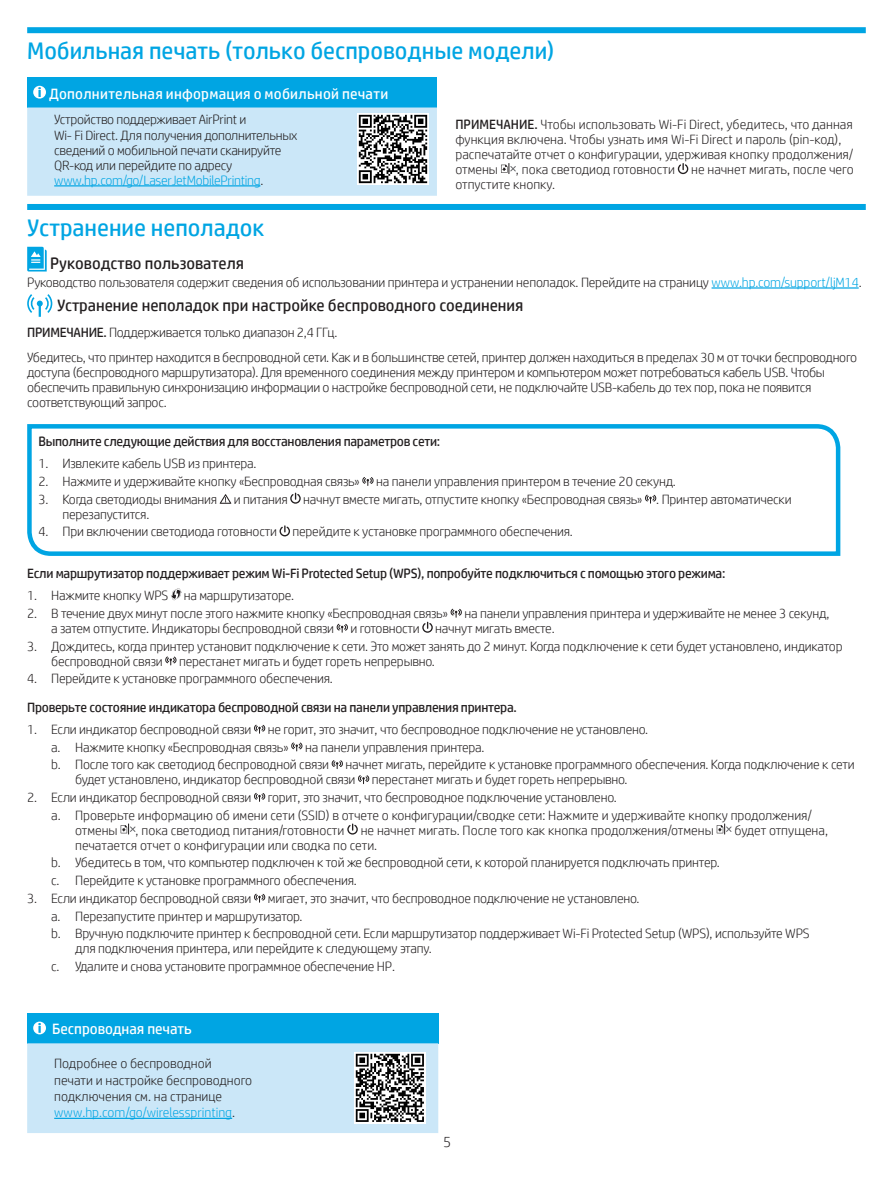
<style>
.page{position:relative;width:893px;height:1189px;background:#fff}
.page>*{position:absolute;margin:0;border:0;box-sizing:border-box;transform-origin:0 0}
.t1{font:24px "HP Simplified";color:#00a5e3}
.t2{font:16.5px "HP Simplified";color:#231f20}
.t3{font:15px "HP Simplified";letter-spacing:.015em;color:#fff}
.t4{font:300 15px "HP Simplified";color:#231f20}
.t5{font:300 13.5px/15px "HP Simplified";letter-spacing:-.015em;color:#231f20}
.t6{font:13.5px "HP Simplified";letter-spacing:-.02em;color:#231f20}
.s1{color:#00a5e3}
.s2{font-weight:400}
</style>
<div class="page">
<hr style="left:711px;top:287px;width:147px;height:1px;background:#00a5e3">
<svg style="left:27px;top:247px;width:20px;height:24px"></svg>
<svg style="left:27px;top:294px;width:25px;height:23px"></svg>
<svg style="left:171px;top:588px;width:10px;height:12px"></svg>
<svg style="left:450px;top:608px;width:12px;height:9px"></svg>
<svg style="left:336px;top:623px;width:12px;height:9px"></svg>
<svg style="left:422px;top:621px;width:11px;height:11px"></svg>
<svg style="left:165px;top:656px;width:11px;height:9px"></svg>
<svg style="left:254px;top:724px;width:11px;height:9px"></svg>
<svg style="left:291px;top:742px;width:11px;height:9px"></svg>
<svg style="left:331px;top:760px;width:12px;height:9px"></svg>
<svg style="left:358px;top:775px;width:11px;height:9px"></svg>
<svg style="left:254px;top:792px;width:11px;height:9px"></svg>
<svg style="left:121px;top:823px;width:14px;height:11px"></svg>
<svg style="left:347px;top:823px;width:11px;height:11px"></svg>
<svg style="left:716px;top:823px;width:15px;height:11px"></svg>
<svg style="left:254px;top:893px;width:11px;height:9px"></svg>
<div style="left:27px;top:1012px;width:411px;height:31px;background:#00a5e3"></div>
<div style="left:27px;top:1043px;width:411px;height:89px;background:#cbe7f8"></div>
<svg style="left:33px;top:1021px;width:13px;height:13px"></svg>
<hr style="left:54px;top:1117px;width:178px;height:1px;background:#00a5e3">
<img style="left:354px;top:1052px;width:71px;height:71px">
<svg style="left:27px;top:424px;width:814px;height:132px"></svg>
<div style="left:27px;top:204px;width:838px;height:6px;background:#00a5e3"></div>
<div style="left:27px;top:27px;width:838px;height:6px;background:#00a5e3"></div>
<svg style="left:501px;top:163px;width:15px;height:11px"></svg>
<svg style="left:677px;top:163px;width:11px;height:11px"></svg>
<div style="left:27px;top:77px;width:410px;height:30px;background:#00a5e3"></div>
<div style="left:27px;top:107px;width:410px;height:89px;background:#cbe7f8"></div>
<svg style="left:33px;top:86px;width:13px;height:13px"></svg>
<hr style="left:54px;top:185px;width:206px;height:1px;background:#00a5e3">
<img style="left:357px;top:113px;width:71px;height:71px">
<h1 class="t1" style="left:27px;top:35px;width:528px">Мобильная печать (только беспроводные модели)</h1>
<p class="t3" style="left:49px;top:84px;width:341px">Дополнительная информация о мобильной печати</p>
<p class="t5" style="left:54px;top:112px;width:245px">Устройство поддерживает AirPrint и<br>Wi- Fi Direct. Для получения дополнительных сведений о мобильной печати сканируйте QR-код или перейдите по адресу <span class="s1">www.hp.com/go/LaserJetMobilePrinting</span>.</p>
<p class="t5" style="left:455px;top:117px;width:399px"><span class="s2">ПРИМЕЧАНИЕ.</span> Чтобы использовать Wi-Fi Direct, убедитесь, что данная функция включена. Чтобы узнать имя Wi-Fi Direct и пароль (pin-код), распечатайте отчет о конфигурации, удерживая кнопку продолжения/ отмены</p>
<p class="t5" style="left:455px;top:162px;width:399px;text-indent:60px">, пока светодиод готовности не начнет мигать, после чего отпустите кнопку.</p>
<h1 class="t1" style="left:27px;top:212px;width:239px">Устранение неполадок</h1>
<p class="t2" style="left:50px;top:252px;width:195px">Руководство пользователя</p>
<p class="t5" style="left:27px;top:274px;width:836px">Руководство пользователя содержит сведения об использовании принтера и устранении неполадок. Перейдите на страницу <span class="s1">www.hp.com/support/ljM14</span>.</p>
<p class="t2" style="left:57px;top:295px;width:467px">Устранение неполадок при настройке беспроводного соединения</p>
<p class="t5" style="left:27px;top:320px;width:831px;line-height:24.5px"><span class="s2">ПРИМЕЧАНИЕ.</span> Поддерживается только диапазон 2,4 ГГц.<br>Убедитесь, что принтер находится в беспроводной сети. Как и в большинстве сетей, принтер должен находиться в пределах 30 м от точки беспроводного</p>
<p class="t5" style="left:27px;top:364px;width:799px">доступа (беспроводного маршрутизатора). Для временного соединения между принтером и компьютером может потребоваться кабель USB. Чтобы обеспечить правильную синхронизацию информации о настройке беспроводной сети, не подключайте USB-кабель до тех пор, пока не появится соответствующий запрос.</p>
<p class="t6" style="left:38px;top:433px;width:403px">Выполните следующие действия для восстановления параметров сети:</p>
<p class="t5" style="left:38px;top:456px;width:220px">1. Извлеките кабель USB из принтера.</p>
<p class="t5" style="left:38px;top:473px;width:639px">2. Нажмите и удерживайте кнопку «Беспроводная связь» на панели управления принтером в течение 20 секунд.</p>
<p class="t5" style="left:62px;top:491px;width:730px;text-indent:-24px">3. Когда светодиоды внимания и питания начнут вместе мигать, отпустите кнопку «Беспроводная связь» . Принтер автоматически перезапустится.</p>
<p class="t5" style="left:38px;top:524px;width:536px">4. При включении светодиода готовности перейдите к установке программного обеспечения.</p>
<p class="t6" style="left:27px;top:564px;width:699px">Если маршрутизатор поддерживает режим Wi-Fi Protected Setup (WPS), попробуйте подключиться с помощью этого режима:</p>
<p class="t5" style="left:27px;top:587px;width:268px">1. Нажмите кнопку WPS на маршрутизаторе.</p>
<p class="t5" style="left:51px;top:605px;width:779px;text-indent:-24px">2. В течение двух минут после этого нажмите кнопку «Беспроводная связь» на панели управления принтера и удерживайте не менее 3 секунд, а затем отпустите. Индикаторы беспроводной связи и готовности начнут мигать вместе.</p>
<p class="t5" style="left:51px;top:638px;width:792px;text-indent:-24px">3. Дождитесь, когда принтер установит подключение к сети. Это может занять до 2 минут. Когда подключение к сети будет установлено, индикатор беспроводной связи перестанет мигать и будет гореть непрерывно.</p>
<p class="t5" style="left:27px;top:670px;width:307px">4. Перейдите к установке программного обеспечения.</p>
<p class="t6" style="left:27px;top:698px;width:491px">Проверьте состояние индикатора беспроводной связи на панели управления принтера.</p>
<p class="t5" style="left:51px;top:720px;width:805px;line-height:17.7px;text-indent:-24px">1. Если индикатор беспроводной связи не горит, это значит, что беспроводное подключение не установлено.<br>a. Нажмите кнопку «Беспроводная связь» на панели управления принтера.<br>b. После того как светодиод беспроводной связи начнет мигать, перейдите к установке программного обеспечения. Когда подключение к сети</p>
<p class="t5" style="left:75px;top:771px;width:554px">будет установлено, индикатор беспроводной связи перестанет мигать и будет гореть непрерывно.</p>
<p class="t5" style="left:51px;top:788px;width:762px;line-height:17.7px;text-indent:-24px">2. Если индикатор беспроводной связи горит, это значит, что беспроводное подключение установлено.<br>a. Проверьте информацию об имени сети (SSID) в отчете о конфигурации/сводке сети: Нажмите и удерживайте кнопку продолжения/</p>
<p class="t5" style="left:75px;top:822px;width:44px">отмены</p>
<p class="t5" style="left:136px;top:822px;width:579px">, пока светодиод питания/готовности не начнет мигать. После того как кнопка продолжения/отмены</p>
<p class="t5" style="left:734px;top:822px;width:95px">будет отпущена,</p>
<p class="t5" style="left:51px;top:835px;width:670px;line-height:17.7px;text-indent:24px">печатается отчет о конфигурации или сводка по сети.<br>b. Убедитесь в том, что компьютер подключен к той же беспроводной сети, к которой планируется подключать принтер. c. Перейдите к установке программного обеспечения.</p>
<p class="t5" style="left:51px;top:888px;width:760px;line-height:17.7px;text-indent:-24px">3. Если индикатор беспроводной связи мигает, это значит, что беспроводное подключение не установлено.<br>a. Перезапустите принтер и маршрутизатор.<br>b. Вручную подключите принтер к беспроводной сети. Если маршрутизатор поддерживает Wi-Fi Protected Setup (WPS), используйте WPS</p>
<p class="t5" style="left:51px;top:939px;width:382px;line-height:17.7px;text-indent:24px">для подключения принтера, или перейдите к следующему этапу. c. Удалите и снова установите программное обеспечение HP.</p>
<p class="t3" style="left:52px;top:1019px;width:141px">Беспроводная печать</p>
<p class="t5" style="left:54px;top:1055px;width:199px;line-height:16.2px">Подробнее о беспроводной печати и настройке беспроводного подключения см. на странице <span class="s1">www.hp.com/go/wirelessprinting</span>.</p>
<p class="t4" style="left:443px;top:1131px;width:10px">5</p>
</div>
